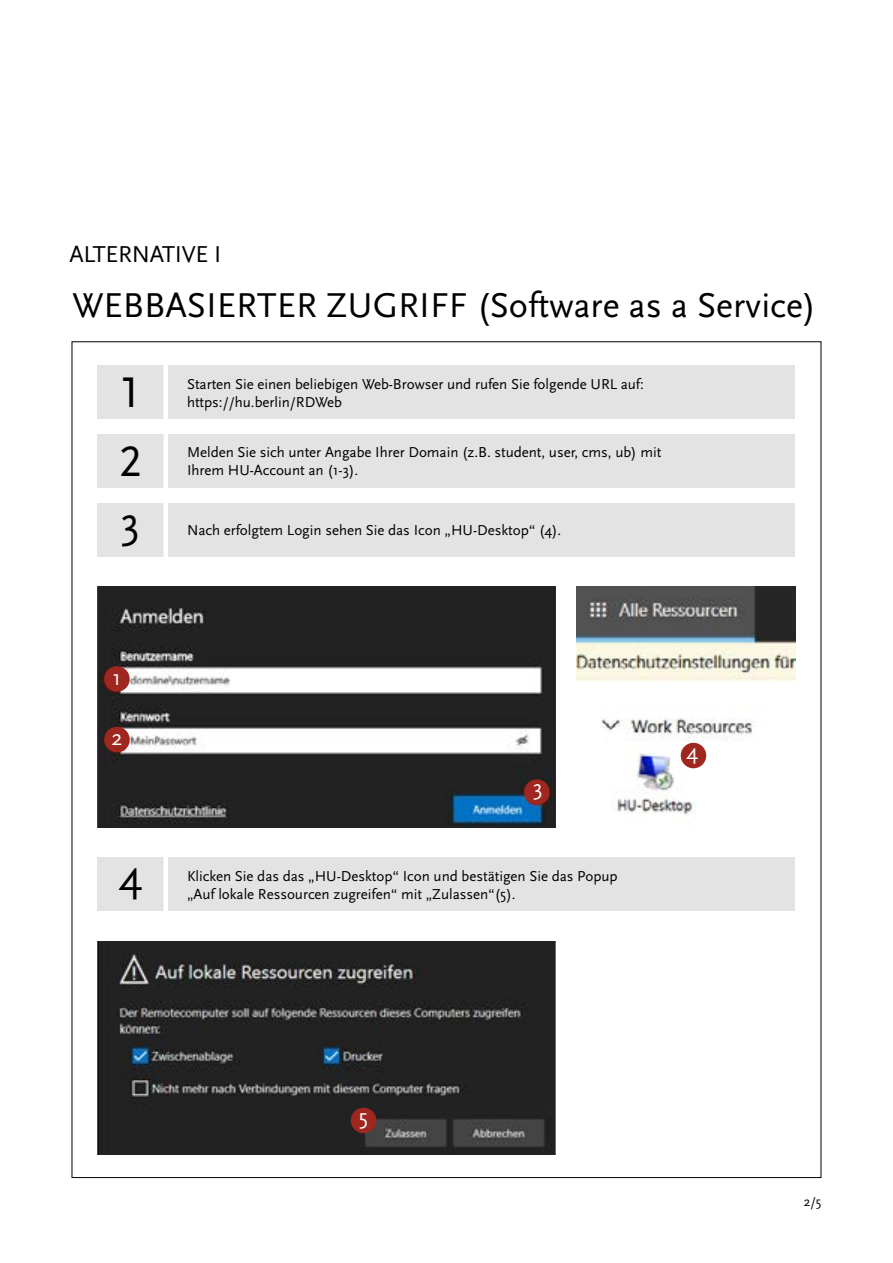
<style>
.page{position:relative;width:893px;height:1263px;background:#fff}
.page>*{position:absolute;margin:0;border:0;box-sizing:border-box;transform-origin:0 0}
.t1{font:45px "Scala Sans";color:#000}
.t2{font:45px "HU Scala Sans LF";color:#000}
.t3{font:45px "Scala Sans Regular LFSC";color:#000}
.t4{font:36px "Scala Sans";color:#000}
.t5{font:24px "Scala Sans";letter-spacing:-.01em;color:#000}
.t6{font:22.5px "Scala Sans";color:#fff}
.t7{font:15px/18px "Scala Sans";letter-spacing:-.005em;color:#000}
.t8{font:13.5px "Scala Sans";color:#000}
</style>
<div class="page">
<div style="left:98px;top:365px;width:697px;height:54px;background:#e3e3e3"></div>
<div style="left:98px;top:434px;width:697px;height:54px;background:#e3e3e3"></div>
<div style="left:98px;top:504px;width:697px;height:53px;background:#e3e3e3"></div>
<div style="left:98px;top:857px;width:697px;height:54px;background:#e3e3e3"></div>
<img style="left:577px;top:587px;width:218px;height:229px">
<hr style="left:164px;top:359px;width:4px;height:612px;background:#fff">
<img style="left:98px;top:587px;width:458px;height:240px">
<div style="left:104px;top:727px;width:26px;height:25px;background:#9f271f;border-radius:50%"></div>
<div style="left:104px;top:666px;width:26px;height:26px;background:#9f271f;border-radius:50%"></div>
<div style="left:524px;top:779px;width:26px;height:26px;background:#9f271f;border-radius:50%"></div>
<img style="left:98px;top:941px;width:458px;height:214px">
<div style="left:351px;top:1108px;width:25px;height:25px;background:#9f271f;border-radius:50%"></div>
<div style="left:681px;top:743px;width:25px;height:25px;background:#9f271f;border-radius:50%"></div>
<h3 class="t5" style="left:69px;top:241px;width:153px">ALTERNATIVE I</h3>
<h2 class="t4" style="left:72px;top:285px;width:745px">WEBBASIERTER ZUGRIFF (Software as a Service)</h2>
<h1 class="t2" style="left:119px;top:368px;width:24px">1</h1>
<h1 class="t3" style="left:119px;top:437px;width:24px">2</h1>
<h1 class="t1" style="left:121px;top:498px;width:21px">3</h1>
<p class="t7" style="left:187px;top:376px;width:458px">Starten Sie einen beliebigen Web-Browser und rufen Sie folgende URL auf:</p>
<p class="t7" style="left:187px;top:394px;width:157px">https://hu.berlin/RDWeb</p>
<p class="t7" style="left:187px;top:443px;width:476px">Melden Sie sich unter Angabe Ihrer Domain (z.B. student, user, cms, ub) mit<br>Ihrem HU-Account an (1-3).</p>
<p class="t7" style="left:187px;top:521px;width:376px">Nach erfolgtem Login sehen Sie das Icon „HU-Desktop“ (4).</p>
<h3 class="t6" style="left:113px;top:665px;width:10px">1</h3>
<h3 class="t6" style="left:111px;top:725px;width:13px">2</h3>
<h1 class="t1" style="left:119px;top:851px;width:25px">4</h1>
<h3 class="t6" style="left:533px;top:775px;width:11px">3</h3>
<p class="t7" style="left:187px;top:867px;width:432px">Klicken Sie das das „HU-Desktop“ Icon und bestätigen Sie das Popup „Auf lokale Ressourcen zugreifen“ mit „Zulassen“(5).</p>
<h3 class="t6" style="left:686px;top:740px;width:13px">4</h3>
<h3 class="t6" style="left:359px;top:1104px;width:11px">5</h3>
<p class="t8" style="left:804px;top:1194px;width:19px">2/5</p>
</div>
